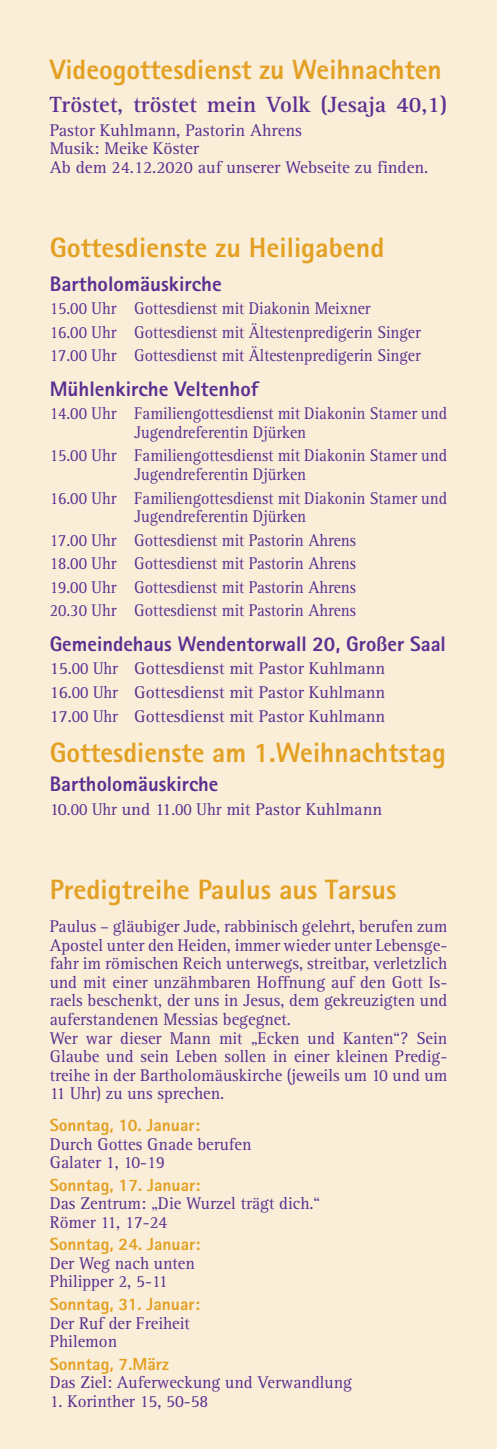
<style>
.page{position:relative;width:497px;height:1449px;background:#fff}
.page>*{position:absolute;margin:0;border:0;box-sizing:border-box;transform-origin:0 0}
.t1{font:800 28px "Rotis Sans Serif";color:#e3a023}
.t2{font:700 22.75px "Rotis Serif";color:#5b2e91}
.t3{font:800 21px "Rotis Sans Serif";color:#5b2e91}
.t4{font:17.5px/18.6px "Rotis Serif";color:#5b2e91}
.t5{font:17.5px/23.6px "Rotis Serif";color:#5b2e91;scale:.92 1}
.t6{font:800 17.5px "Rotis Sans Serif";color:#e3a023}
</style>
<div class="page">
<div style="left:0;top:0;width:496px;height:1449px;background:#faeed8"></div>
<h1 class="t1" style="left:50px;top:52px;width:393px">Videogottesdienst zu Weihnachten</h1>
<h2 class="t2" style="left:50px;top:91px;width:398px">Tröstet, tröstet mein Volk (Jesaja 40,1)</h2>
<p class="t4" style="left:50px;top:121px;width:380px">Pastor Kuhlmann, Pastorin Ahrens<br>Musik: Meike Köster<br>Ab dem 24.12.2020 auf unserer Webseite zu finden.</p>
<h1 class="t1" style="left:50px;top:230px;width:336px">Gottesdienste zu Heiligabend</h1>
<p class="t3" style="left:50px;top:270px;width:173px">Bartholomäuskirche</p>
<p class="t5" style="left:50px;top:297px;width:404px">15.00 Uhr Gottesdienst mit Diakonin Meixner<br>16.00 Uhr Gottesdienst mit Ältestenpredigerin Singer<br>17.00 Uhr Gottesdienst mit Ältestenpredigerin Singer</p>
<p class="t3" style="left:50px;top:375px;width:210px">Mühlenkirche Veltenhof</p>
<p class="t5" style="left:134px;top:405px;width:341px;line-height:18.6px;text-indent:-84px">14.00 Uhr Familiengottesdienst mit Diakonin Stamer und<br>Jugendreferentin Djürken</p>
<p class="t5" style="left:134px;top:447px;width:341px;line-height:18.6px;text-indent:-84px">15.00 Uhr Familiengottesdienst mit Diakonin Stamer und<br>Jugendreferentin Djürken</p>
<p class="t5" style="left:134px;top:489px;width:341px;line-height:18.6px;text-indent:-84px">16.00 Uhr Familiengottesdienst mit Diakonin Stamer und<br>Jugendreferentin Djürken</p>
<p class="t5" style="left:50px;top:528px;width:334px;text-align:justify">17.00 Uhr Gottesdienst mit Pastorin Ahrens 18.00 Uhr Gottesdienst mit Pastorin Ahrens 19.00 Uhr Gottesdienst mit Pastorin Ahrens 20.30 Uhr Gottesdienst mit Pastorin Ahrens</p>
<p class="t3" style="left:50px;top:630px;width:397px">Gemeindehaus Wendentorwall 20, Großer Saal</p>
<p class="t4" style="left:50px;top:657px;width:336px;line-height:23.6px;text-align:justify">15.00 Uhr Gottesdienst mit Pastor Kuhlmann 16.00 Uhr Gottesdienst mit Pastor Kuhlmann 17.00 Uhr Gottesdienst mit Pastor Kuhlmann</p>
<h1 class="t1" style="left:50px;top:734px;width:397px">Gottesdienste am 1.Weihnachtstag</h1>
<p class="t3" style="left:50px;top:770px;width:170px">Bartholomäuskirche</p>
<p class="t4" style="left:50px;top:800px;width:333px">10.00 Uhr und 11.00 Uhr mit Pastor Kuhlmann</p>
<h1 class="t1" style="left:50px;top:871px;width:348px">Predigtreihe Paulus aus Tarsus</h1>
<p class="t4" style="left:50px;top:917px;width:398px">Paulus – gläubiger Jude, rabbinisch gelehrt, berufen zum Apostel unter den Heiden, immer wieder unter Lebensge&shy;fahr im römischen Reich unterwegs, streitbar, verletzlich und mit einer unzähmbaren Hoffnung auf den Gott Is&shy;raels beschenkt, der uns in Jesus, dem gekreuzigten und auferstandenen Messias begegnet.<br>Wer war dieser Mann mit „Ecken und Kanten“? Sein Glaube und sein Leben sollen in einer kleinen Predig&shy;treihe in der Bartholomäuskirche (jeweils um 10 und um 11 Uhr) zu uns sprechen.</p>
<p class="t6" style="left:50px;top:1113px;width:151px">Sonntag, 10. Januar:</p>
<p class="t4" style="left:50px;top:1135px;width:203px">Durch Gottes Gnade berufen<br>Galater 1, 10-19</p>
<p class="t6" style="left:50px;top:1173px;width:152px">Sonntag, 17. Januar:</p>
<p class="t4" style="left:50px;top:1194px;width:272px">Das Zentrum: „Die Wurzel trägt dich.“<br>Römer 11, 17-24</p>
<p class="t6" style="left:50px;top:1233px;width:152px">Sonntag, 24. Januar:</p>
<p class="t4" style="left:50px;top:1254px;width:146px">Der Weg nach unten<br>Philipper 2, 5-11</p>
<p class="t6" style="left:50px;top:1292px;width:151px">Sonntag, 31. Januar:</p>
<p class="t4" style="left:50px;top:1314px;width:141px">Der Ruf der Freiheit<br>Philemon</p>
<p class="t6" style="left:50px;top:1352px;width:121px">Sonntag, 7.März</p>
<p class="t4" style="left:50px;top:1373px;width:303px">Das Ziel: Auferweckung und Verwandlung</p>
<p class="t4" style="left:50px;top:1392px;width:160px">1. Korinther 15, 50-58</p>
</div>
